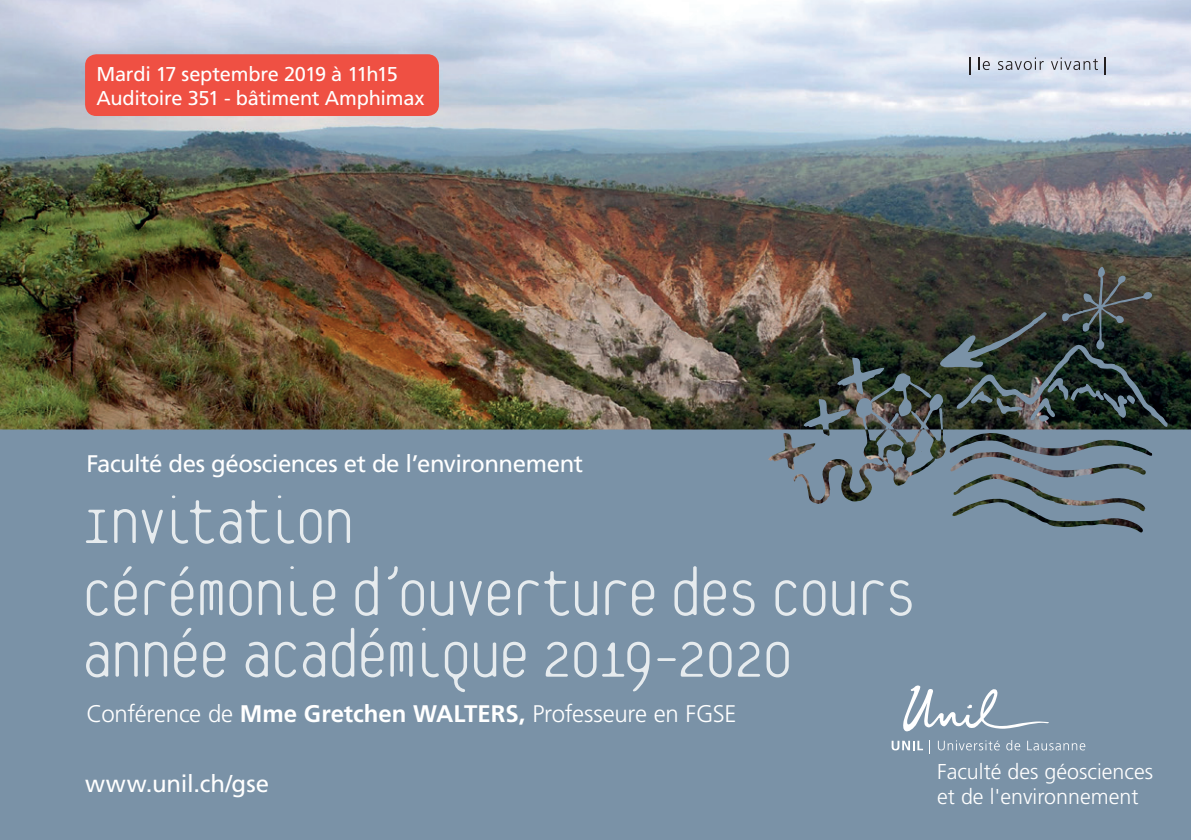
<style>
.page{position:relative;width:1191px;height:840px;background:#fff}
.page>*{position:absolute;margin:0;border:0;box-sizing:border-box;transform-origin:0 0}
.t1{font:100 74px "Platelet";letter-spacing:-.075em;color:#e6ebee}
.t2{font:100 72px "Platelet";letter-spacing:-.085em;color:#e6ebee}
.text_courant{font:24px "Frutiger LT Std";letter-spacing:-.015em;color:#fff}
.text_courant-2{font:300 24px "Frutiger LT Std";letter-spacing:-.01em;color:#fff}
.t3{font:300 21.4px/24.6px "Frutiger LT Std";color:#fff}
.t4{font:20px "Frutiger LT Std";letter-spacing:-.015em;color:#fff}
.s1{font-weight:700}
</style>
<div class="page">
<img style="left:0;top:0;width:1191px;height:266px">
<img style="left:0;top:266px;width:1191px;height:573px">
<div style="left:85px;top:54px;width:354px;height:62px;background:#ef5043;border-radius:11px"></div>
<svg style="left:969px;top:57px;width:2px;height:17px"></svg>
<svg style="left:978px;top:57px;width:12px;height:13px"></svg>
<svg style="left:998px;top:57px;width:45px;height:13px"></svg>
<svg style="left:1051px;top:57px;width:47px;height:13px"></svg>
<svg style="left:1104px;top:57px;width:2px;height:17px"></svg>
<svg style="left:902px;top:685px;width:147px;height:48px;background:#8fa3b5"></svg>
<svg style="left:891px;top:740px;width:32px;height:10px"></svg>
<svg style="left:929px;top:739px;width:1px;height:14px"></svg>
<svg style="left:938px;top:739px;width:61px;height:11px"></svg>
<svg style="left:1006px;top:739px;width:14px;height:11px"></svg>
<svg style="left:1027px;top:740px;width:58px;height:10px"></svg>
<p class="t4" style="left:96px;top:62px;width:303px">Mardi 17 septembre 2019 à 11h15</p>
<p class="t4" style="left:96px;top:86px;width:329px">Auditoire 351 - bâtiment Amphimax</p>
<p class="text_courant" style="left:86px;top:449px;width:498px">Faculté des géosciences et de l’environnement</p>
<p class="t2" style="left:80px;top:493px;width:277px">Invitation</p>
<p class="t1" style="left:80px;top:563px;width:839px">Cérémonie d’ouverture des cours</p>
<p class="t1" style="left:80px;top:625px;width:716px">année académique 2019-2020</p>
<p class="text_courant-2" style="left:86px;top:700px;width:651px">Conférence de <span class="s1">Mme Gretchen WALTERS,</span> Professeure en FGSE</p>
<p class="text_courant" style="left:85px;top:769px;width:185px">www.unil.ch/gse</p>
<p class="t3" style="left:937px;top:759px;width:217px">Faculté des géosciences et de l'environnement</p>
</div>
